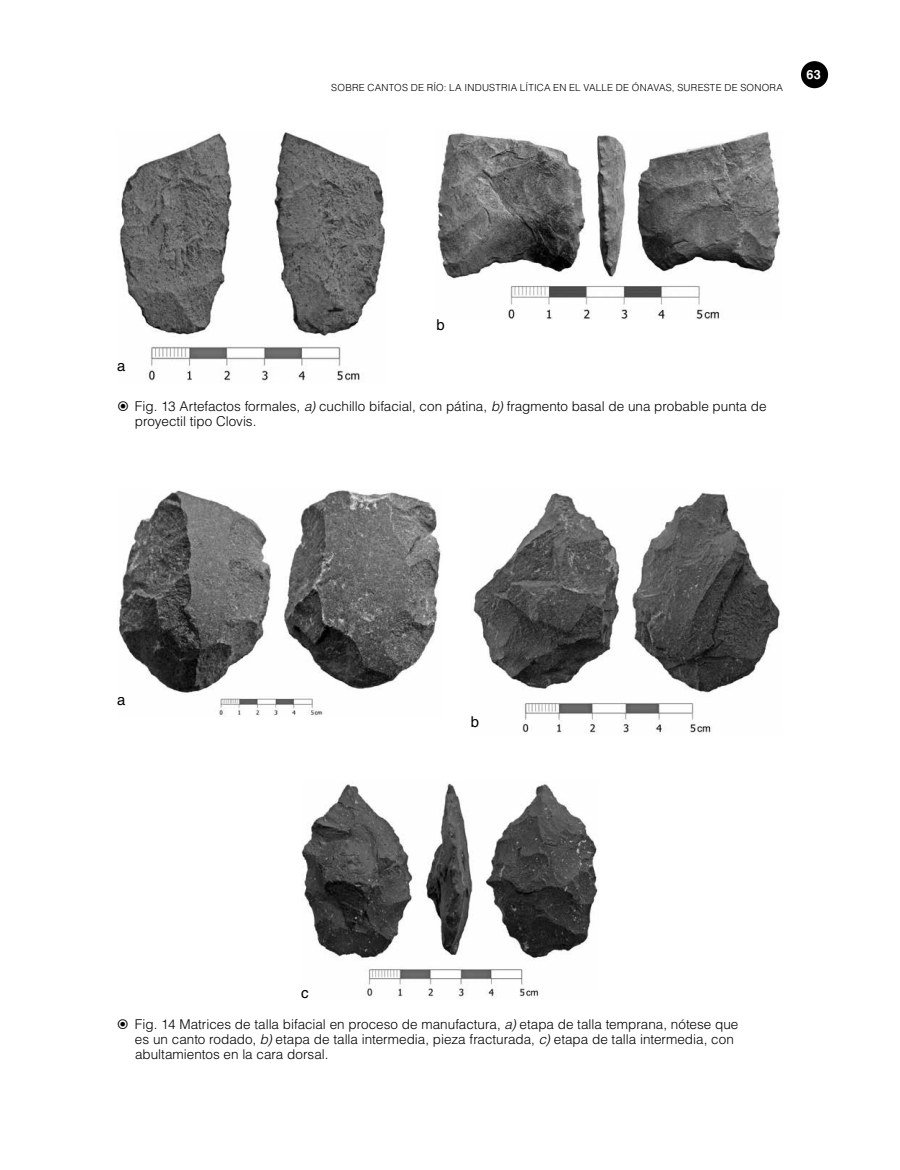
<style>
.page{position:relative;width:900px;height:1170px;background:#fff}
.page>*{position:absolute;margin:0;border:0;box-sizing:border-box;transform-origin:0 0}
.t1{font:15px "Helvetica LT Std";color:#000}
.t2{font:300 13.5px/15px "Helvetica LT Std";color:#000}
.t3{font:700 12.75px "Helvetica LT Std";color:#fff}
.t4{font:300 9.75px "Helvetica LT Std";letter-spacing:.025em;color:#000}
.s1{font-style:italic}
</style>
<div class="page">
<div style="left:801px;top:61px;width:27px;height:27px;background:#000;border-radius:50%"></div>
<img style="left:119px;top:132px;width:266px;height:250px">
<img style="left:437px;top:131px;width:344px;height:188px">
<img style="left:119px;top:490px;width:322px;height:227px">
<img style="left:473px;top:491px;width:307px;height:242px">
<img style="left:301px;top:783px;width:298px;height:214px">
<p class="t4" style="left:331px;top:82px;width:453px">SOBRE CANTOS DE RÍO: LA INDUSTRIA LÍTICA EN EL VALLE DE ÓNAVAS, SURESTE DE SONORA</p>
<p class="t3" style="left:806px;top:67px;width:16px">63</p>
<p class="t1" style="left:436px;top:316px;width:10px">b</p>
<p class="t1" style="left:117px;top:357px;width:10px">a</p>
<p class="t2" style="left:135px;top:399px;width:633px">Fig. 13 Artefactos formales, <span class="s1">a)</span> cuchillo bifacial, con pátina, <span class="s1">b)</span> fragmento basal de una probable punta de proyectil tipo Clovis.</p>
<p class="t1" style="left:117px;top:691px;width:10px">a</p>
<p class="t1" style="left:471px;top:714px;width:10px">b</p>
<p class="t1" style="left:301px;top:984px;width:9px">c</p>
<p class="t2" style="left:135px;top:1016px;width:605px">Fig. 14 Matrices de talla bifacial en proceso de manufactura, <span class="s1">a)</span> etapa de talla temprana, nótese que es un canto rodado, <span class="s1">b)</span> etapa de talla intermedia, pieza fracturada, <span class="s1">c)</span> etapa de talla intermedia, con abultamientos en la cara dorsal.</p>
</div>
